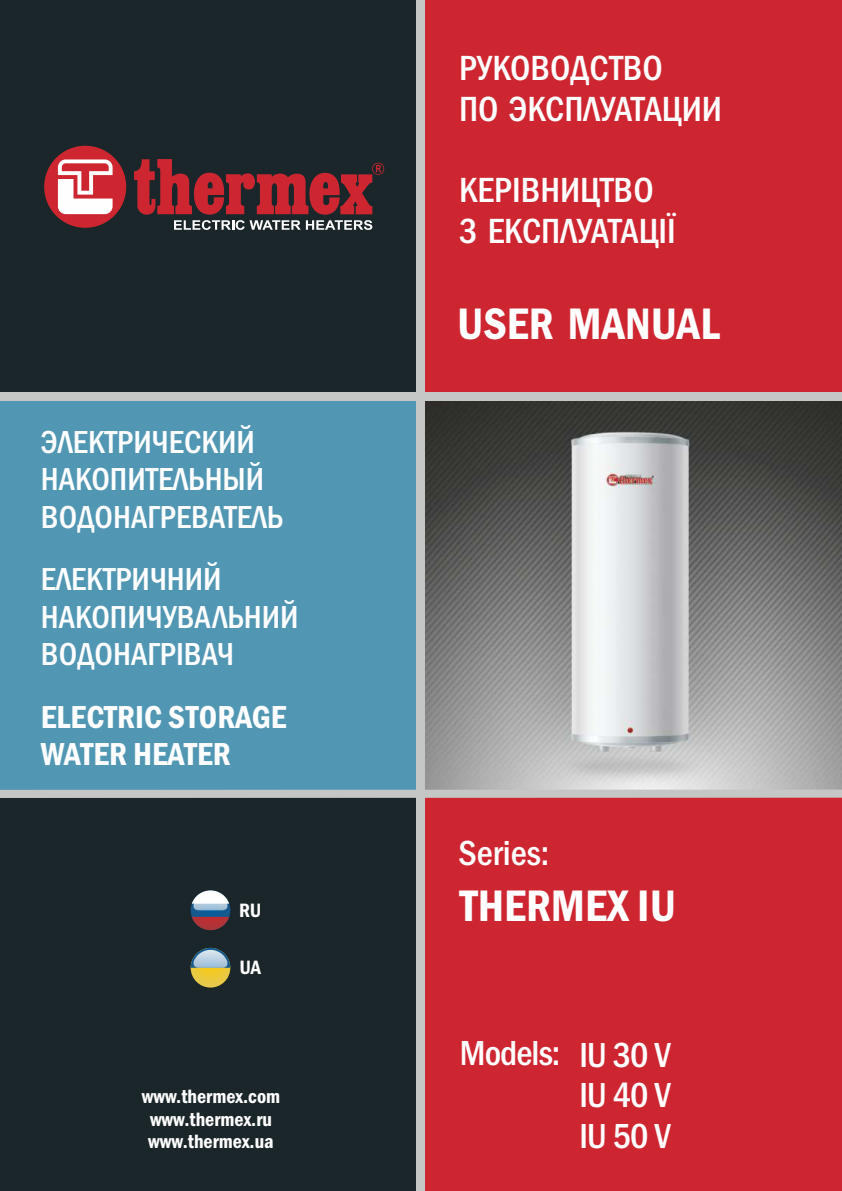
<style>
.page{position:relative;width:842px;height:1191px;background:#fff}
.page>*{position:absolute;margin:0;border:0;box-sizing:border-box;transform-origin:0 0}
.t1{font:600 condensed 45.6px "Franklin Gothic";color:#fefefe}
.t2{font:500 condensed 36.2px/41px "Franklin Gothic";color:#fefefe}
.t3{font:500 condensed 36px/41.4px "Franklin Gothic";letter-spacing:-.025em;color:#fefefe;text-align:justify}
.t4{font:500 condensed 33px/37.4px "Franklin Gothic";color:#fefefe}
.t5{font:600 condensed 33px/37.4px "Franklin Gothic";color:#fefefe}
.t6{font:600 condensed 20px/22.6px "Franklin Gothic";color:#fefefe;text-align:center}
</style>
<div class="page">
<div style="left:0;top:794px;width:421px;height:397px;background:#1a262a"></div>
<img style="left:425px;top:401px;width:417px;height:388px">
<div style="left:0;top:0;width:421px;height:393px;background:#1a262a"></div>
<div style="left:0;top:395px;width:423px;height:395px;background:#5197b4"></div>
<div style="left:419px;top:0;width:423px;height:395px;background:#ce2630"></div>
<div style="left:419px;top:794px;width:423px;height:397px;background:#ce2630"></div>
<div style="left:417px;top:0;width:8px;height:1191px;background:#c5c6c6"></div>
<div style="left:0;top:393px;width:842px;height:8px;background:#c5c6c6"></div>
<div style="left:0;top:789px;width:842px;height:9px;background:#c5c6c6"></div>
<svg style="left:44px;top:146px;width:82px;height:82px"></svg>
<svg style="left:134px;top:159px;width:250px;height:71px"></svg>
<svg style="left:192px;top:918px;width:37px;height:12px"></svg>
<img style="left:191px;top:890px;width:39px;height:40px;border-radius:50%">
<svg style="left:192px;top:890px;width:37px;height:20px"></svg>
<img style="left:191px;top:948px;width:39px;height:39px;border-radius:50%">
<svg style="left:191px;top:948px;width:39px;height:19px"></svg>
<p class="t4" style="left:41px;top:426px;width:244px">ЭЛЕКТРИЧЕСКИЙ<br>НАКОПИТЕЛЬНЫЙ<br>ВОДОНАГРЕВАТЕЛЬ</p>
<p class="t4" style="left:41px;top:563px;width:259px">ЕЛЕКТРИЧНИЙ<br>НАКОПИЧУВАЛЬНИЙ<br>ВОДОНАГРІВАЧ</p>
<p class="t5" style="left:41px;top:700px;width:247px">ELECTRIC STORAGE<br>WATER HEATER</p>
<p class="t6" style="left:239px;top:900px;width:24px">RU</p>
<p class="t6" style="left:239px;top:958px;width:23px">UA</p>
<p class="t6" style="left:142px;top:1086px;width:140px">www.thermex.com www.thermex.ru www.thermex.ua</p>
<p class="t2" style="left:459px;top:50px;width:264px">РУКОВОДСТВО<br>ПО ЭКСПЛУАТАЦИИ</p>
<p class="t2" style="left:459px;top:172px;width:218px">КЕРІВНИЦТВО<br>3 ЕКСПЛУАТАЦІЇ</p>
<h1 class="t1" style="left:457px;top:307px;width:264px">USER MANUAL</h1>
<p class="t3" style="left:459px;top:835px;width:92px">Series:</p>
<h1 class="t1" style="left:460px;top:889px;width:218px">THERMEX IU</h1>
<p class="t3" style="left:580px;top:1035px;width:93px;text-indent:-120px">Models: IU 30 V IU 40 V IU 50 V</p>
</div>
